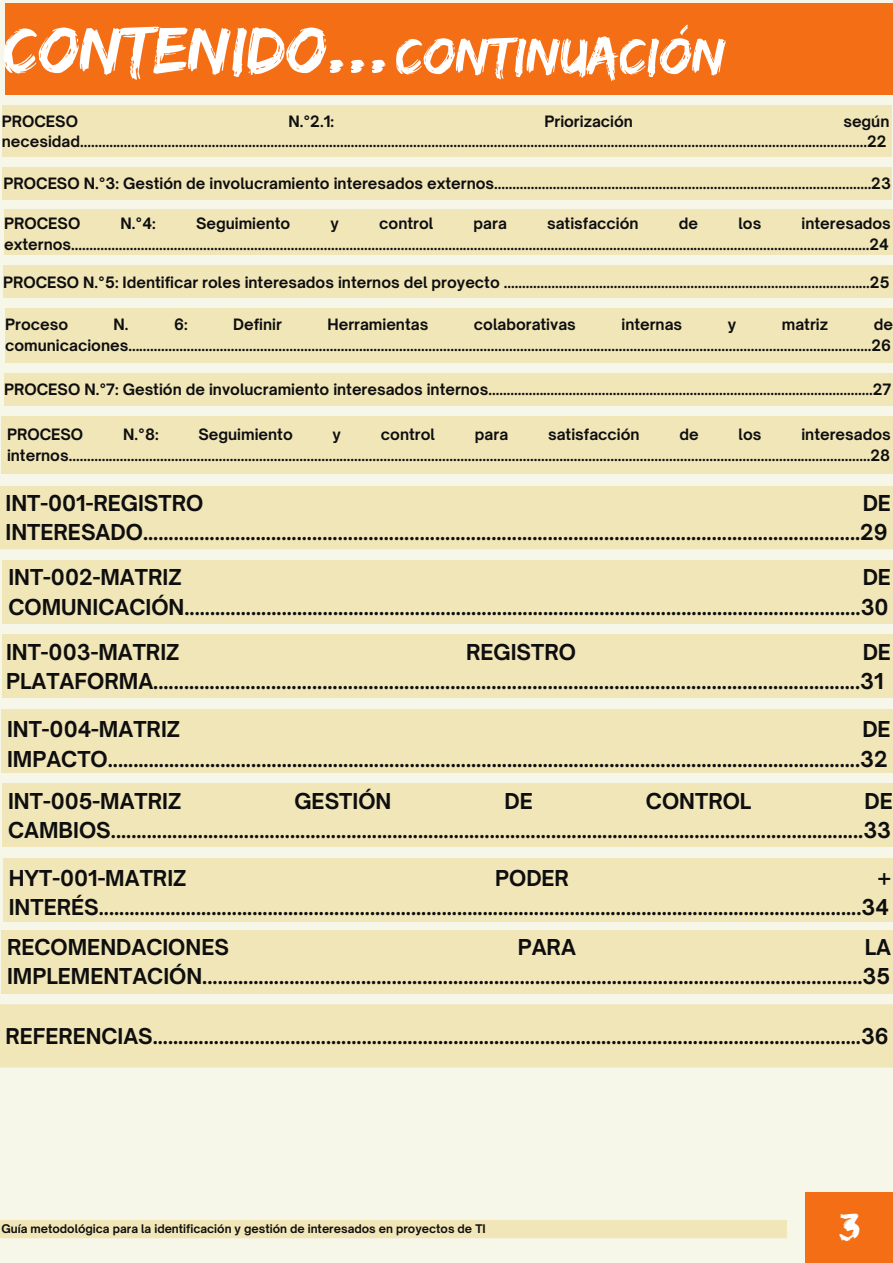
<style>
.page{position:relative;width:893px;height:1263px;background:#f6f6e9}
.page>*{position:absolute;margin:0;border:0;box-sizing:border-box;transform-origin:0 0}
.t1{font:68.62px "Edo";color:#fff}
.t2{font:54px "Edo";color:#fff}
.t3{font:40.12px "Edo";color:#fff}
.t4{font:700 21px/29.2px "Open Sauce One";color:#0e0e0e;text-align:right}
.t5{font:700 20.85px "Open Sauce One";color:#0e0e0e}
.t6{font:700 15px/20.9px "Open Sauce One";color:#0e0e0e;text-align:right}
.t7{font:700 11.4px "Open Sauce One";color:#0e0e0e}
</style>
<div class="page">
<div style="left:5px;top:3px;width:888px;height:91px;background:#f46e16"></div>
<div style="left:0;top:1220px;width:787px;height:18px;background:#f1e6b8"></div>
<div style="left:805px;top:1192px;width:88px;height:71px;background:#f46e16"></div>
<div style="left:2px;top:416px;width:891px;height:58px;background:#f1e6b8"></div>
<div style="left:3px;top:560px;width:890px;height:64px;background:#f1e6b8"></div>
<div style="left:3px;top:635px;width:890px;height:63px;background:#f1e6b8"></div>
<div style="left:2px;top:709px;width:891px;height:64px;background:#f1e6b8"></div>
<div style="left:3px;top:783px;width:890px;height:64px;background:#f1e6b8"></div>
<div style="left:3px;top:858px;width:890px;height:63px;background:#f1e6b8"></div>
<div style="left:2px;top:930px;width:891px;height:63px;background:#f1e6b8"></div>
<div style="left:0;top:1004px;width:893px;height:64px;background:#f1e6b8"></div>
<div style="left:0;top:486px;width:893px;height:64px;background:#f1e6b8"></div>
<div style="left:4px;top:373px;width:889px;height:32px;background:#f1e6b8"></div>
<div style="left:5px;top:308px;width:888px;height:55px;background:#f1e6b8"></div>
<div style="left:3px;top:266px;width:890px;height:32px;background:#f1e6b8"></div>
<div style="left:4px;top:209px;width:889px;height:46px;background:#f1e6b8"></div>
<div style="left:2px;top:167px;width:890px;height:32px;background:#f1e6b8"></div>
<div style="left:2px;top:105px;width:890px;height:52px;background:#f1e6b8"></div>
<h1 class="t1" style="left:3px;top:10px;width:388px">CONTENIDO...</h1>
<h2 class="t2" style="left:396px;top:25px;width:332px">CONTINUACIÓN</h2>
<p class="t6" style="left:2px;top:111px;width:78px">PROCESO</p>
<p class="t6" style="left:288px;top:111px;width:47px">N.°2.1:</p>
<p class="t6" style="left:544px;top:111px;width:90px">Priorización</p>
<p class="t6" style="left:2px;top:111px;width:889px">según necesidad.......................................................................................................................................................................................................................22</p>
<p class="t6" style="left:4px;top:173px;width:889px">PROCESO N.°3: Gestión de involucramiento interesados externos.......................................................................................................23</p>
<p class="t6" style="left:4px;top:213px;width:888px">interesados externos..........................................................................................................................................................................................................................24</p>
<p class="t6" style="left:4px;top:213px;width:78px">PROCESO</p>
<p class="t6" style="left:121px;top:213px;width:37px">N.°4:</p>
<p class="t6" style="left:196px;top:213px;width:96px">Seguimiento</p>
<p class="t6" style="left:330px;top:213px;width:10px">y</p>
<p class="t6" style="left:379px;top:213px;width:56px">control</p>
<p class="t6" style="left:473px;top:213px;width:35px">para</p>
<p class="t6" style="left:547px;top:213px;width:93px">satisfacción</p>
<p class="t6" style="left:679px;top:213px;width:21px">de</p>
<p class="t6" style="left:738px;top:213px;width:24px">los</p>
<p class="t6" style="left:3px;top:271px;width:888px">PROCESO N.°5: Identificar roles interesados internos del proyecto ....................................................................................................25</p>
<p class="t6" style="left:5px;top:314px;width:64px">Proceso</p>
<p class="t6" style="left:114px;top:314px;width:16px">N.</p>
<p class="t6" style="left:174px;top:314px;width:15px">6:</p>
<p class="t6" style="left:233px;top:314px;width:50px">Definir</p>
<p class="t6" style="left:327px;top:314px;width:102px">Herramientas</p>
<p class="t6" style="left:474px;top:314px;width:103px">colaborativas</p>
<p class="t6" style="left:621px;top:314px;width:62px">internas</p>
<p class="t6" style="left:728px;top:314px;width:10px">y</p>
<p class="t6" style="left:782px;top:314px;width:48px">matriz</p>
<p class="t6" style="left:5px;top:314px;width:889px">de comunicaciones...........................................................................................................................................................................................................26</p>
<p class="t6" style="left:4px;top:379px;width:888px">PROCESO N.°7: Gestión de involucramiento interesados internos.........................................................................................................27</p>
<p class="t6" style="left:7px;top:424px;width:885px">interesados internos...........................................................................................................................................................................................................................28</p>
<p class="t6" style="left:7px;top:424px;width:78px">PROCESO</p>
<p class="t6" style="left:123px;top:424px;width:37px">N.°8:</p>
<p class="t6" style="left:198px;top:424px;width:96px">Seguimiento</p>
<p class="t6" style="left:333px;top:424px;width:10px">y</p>
<p class="t6" style="left:381px;top:424px;width:56px">control</p>
<p class="t6" style="left:475px;top:424px;width:35px">para</p>
<p class="t6" style="left:548px;top:424px;width:93px">satisfacción</p>
<p class="t6" style="left:679px;top:424px;width:21px">de</p>
<p class="t6" style="left:738px;top:424px;width:24px">los</p>
<h3 class="t4" style="left:6px;top:488px;width:199px">INT-001-REGISTRO</h3>
<h3 class="t4" style="left:6px;top:488px;width:887px">DE<br>INTERESADO............................................................................................................................................29</h3>
<h3 class="t4" style="left:8px;top:563px;width:175px">INT-002-MATRIZ</h3>
<h3 class="t4" style="left:8px;top:563px;width:884px">DE<br>COMUNICACIÓN....................................................................................................................................30</h3>
<h3 class="t4" style="left:6px;top:637px;width:175px">INT-003-MATRIZ</h3>
<h3 class="t4" style="left:466px;top:637px;width:112px">REGISTRO</h3>
<h3 class="t4" style="left:6px;top:637px;width:886px;text-align:left;text-indent:856px">DE<br>PLATAFORMA..........................................................................................................................................31</h3>
<h3 class="t4" style="left:7px;top:715px;width:174px">INT-004-MATRIZ</h3>
<h3 class="t4" style="left:7px;top:715px;width:885px">DE<br>IMPACTO...................................................................................................................................................32</h3>
<h3 class="t4" style="left:8px;top:786px;width:175px">INT-005-MATRIZ</h3>
<h3 class="t4" style="left:294px;top:786px;width:98px">GESTIÓN</h3>
<h3 class="t4" style="left:504px;top:786px;width:30px">DE</h3>
<h3 class="t4" style="left:646px;top:786px;width:107px">CONTROL</h3>
<h3 class="t4" style="left:8px;top:786px;width:886px">DE<br>CAMBIOS...................................................................................................................................................33</h3>
<h3 class="t4" style="left:9px;top:863px;width:179px">HYT-001-MATRIZ</h3>
<h3 class="t4" style="left:495px;top:863px;width:75px">PODER</h3>
<h3 class="t4" style="left:9px;top:863px;width:883px">+<br>INTERÉS.....................................................................................................................................................34</h3>
<h3 class="t4" style="left:7px;top:932px;width:223px">RECOMENDACIONES</h3>
<h3 class="t4" style="left:518px;top:932px;width:60px">PARA</h3>
<h3 class="t4" style="left:7px;top:932px;width:885px">LA<br>IMPLEMENTACIÓN.................................................................................................................................35</h3>
<h3 class="t5" style="left:5px;top:1023px;width:884px">REFERENCIAS...........................................................................................................................................36</h3>
<p class="t7" style="left:1px;top:1222px;width:486px">Guía metodológica para la identificación y gestión de interesados en proyectos de TI</p>
<h3 class="t3" style="left:838px;top:1202px;width:23px">3</h3>
</div>
